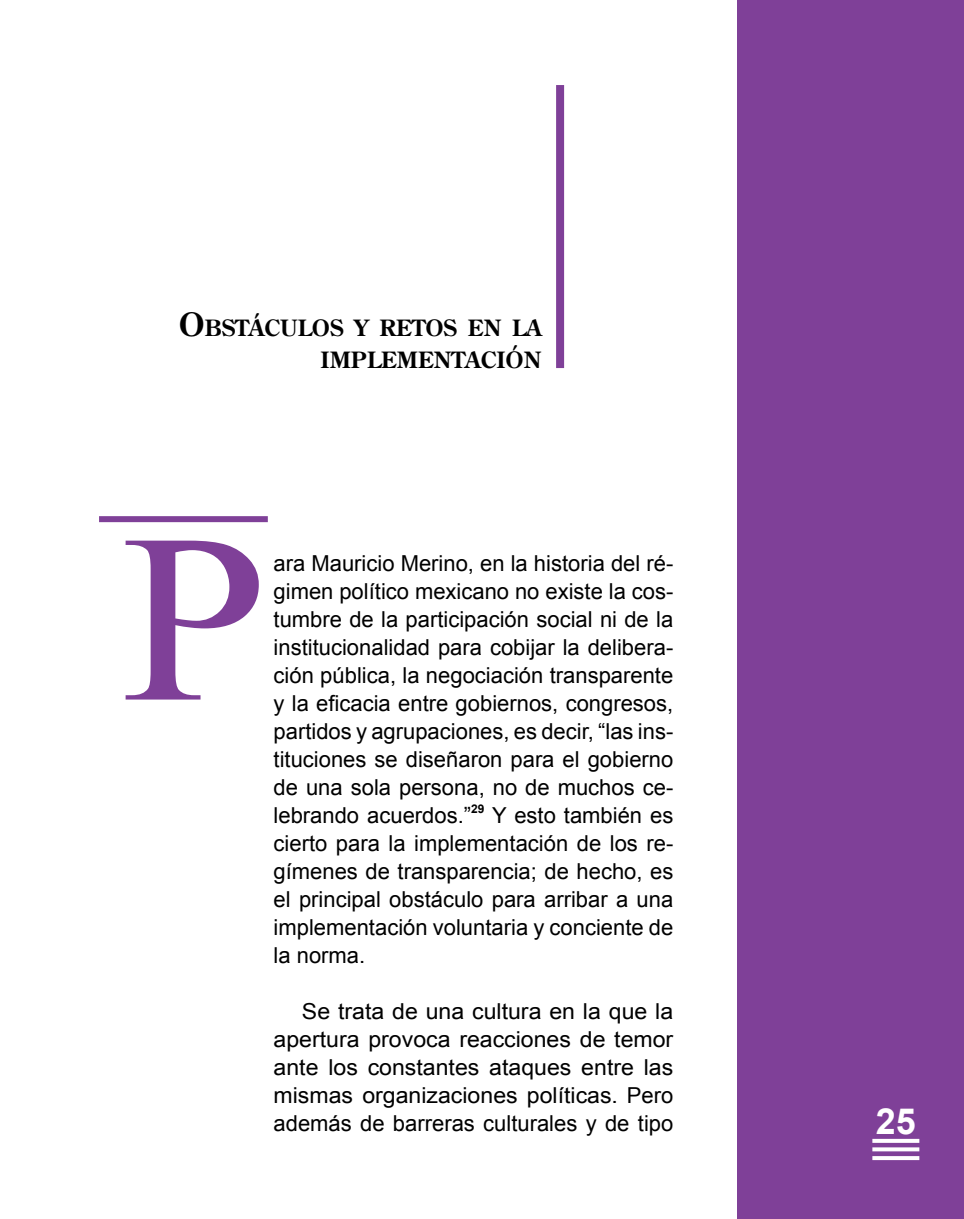
<style>
.page{position:relative;width:964px;height:1219px;background:#fff}
.page>*{position:absolute;margin:0;border:0;box-sizing:border-box;transform-origin:0 0}
.t1{font:240px "Times New Roman";color:#7f4098;scale:1.1 1}
.t2{font:700 44px "Arial";color:#fff}
.t3{font:700 22.4px/32px "Century Old Style Std";color:#000;text-align:right}
.t4{font:22px/28px "Arial";color:#000;text-align:justify}
.t5{font:22px/28px "Arial";color:#000;text-align:justify;scale:1.05 1}
.t6{font:700 12px "Arial";color:#000}
.s1{font-size:32px}
</style>
<div class="page">
<div style="left:737px;top:0;width:227px;height:1219px;background:#7f4098"></div>
<svg style="left:872px;top:1139px;width:47px;height:4px"></svg>
<svg style="left:872px;top:1147px;width:47px;height:4px"></svg>
<svg style="left:872px;top:1156px;width:47px;height:4px"></svg>
<div style="left:99px;top:516px;width:169px;height:6px;background:#7f4098"></div>
<div style="left:556px;top:85px;width:8px;height:283px;background:#7f4098"></div>
<p class="t3" style="left:179px;top:311px;width:367px"><span class="s1">O</span>BSTÁCULOS Y RETOS EN LA<br>IMPLEMENTACIÓN</p>
<h1 class="t1" style="left:121px;top:458px;width:135px">P</h1>
<p class="t4" style="left:274px;top:549px;width:401px">ara Mauricio Merino, en la historia del ré&shy;gimen político mexicano no existe la cos&shy;tumbre de la participación social ni de la institucionalidad para cobijar la delibera&shy;ción pública, la negociación transparente y la eficacia entre gobiernos, congresos, partidos y agrupaciones, es decir, “las ins&shy;tituciones se diseñaron para el gobierno de una sola persona, no de muchos ce&shy;lebrando acuerdos.”</p>
<p class="t6" style="left:471px;top:800px;width:15px">29</p>
<p class="t4" style="left:274px;top:801px;width:401px;text-indent:218px">Y esto también es cierto para la implementación de los re&shy;gímenes de transparencia; de hecho, es el principal obstáculo para arribar a una implementación voluntaria y conciente de la norma.</p>
<p class="t5" style="left:274px;top:997px;width:382px;text-indent:28px">Se trata de una cultura en la que la apertura provoca reacciones de temor ante los constantes ataques entre las mismas organizaciones políticas. Pero además de barreras culturales y de tipo</p>
<h2 class="t2" style="left:869px;top:1082px;width:50px">25<sub>25</sub></h2>
</div>
